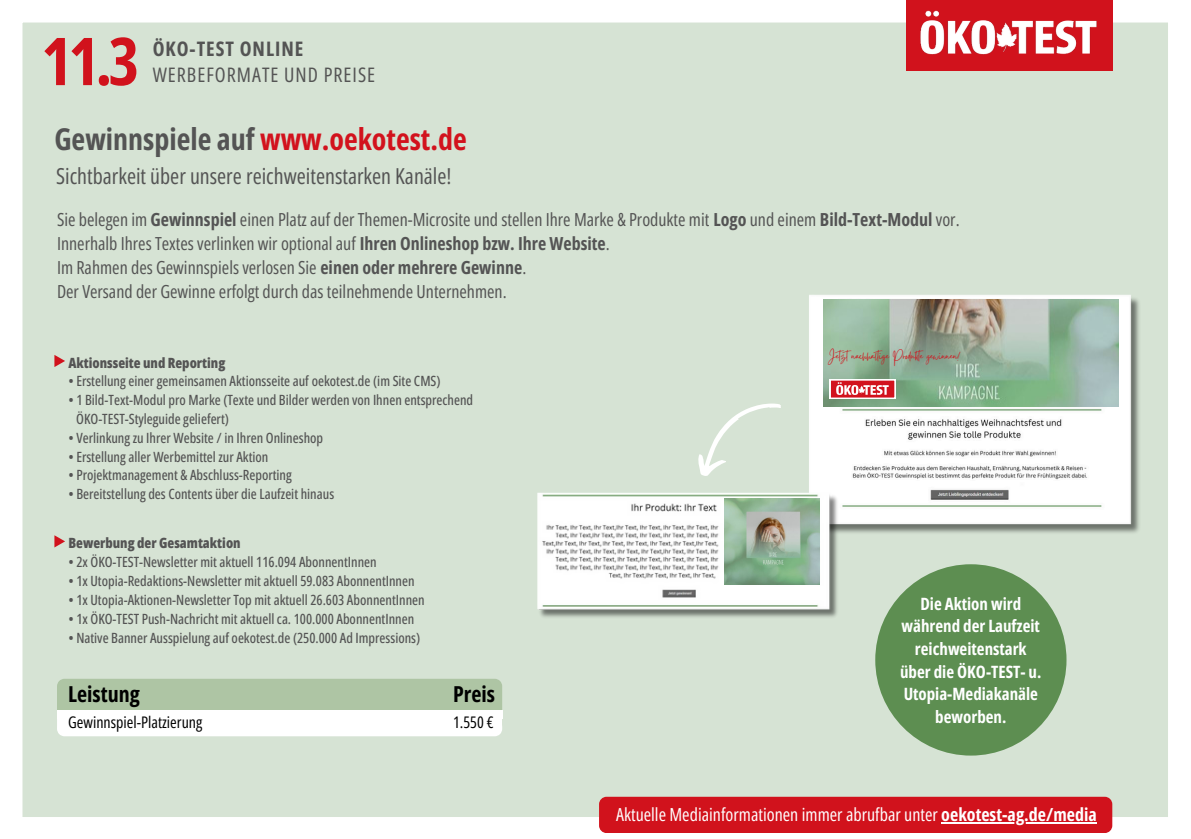
<style>
.page{position:relative;width:1191px;height:839px;background:#fff}
.page>*{position:absolute;margin:0;border:0;box-sizing:border-box;transform-origin:0 0}
.t1{font:700 66px "Open Sans Condensed";color:#d1121c}
.t2{font:700 30px "Open Sans Condensed";color:#545454}
.t3{font:22px "Open Sans Condensed";color:#545454}
.t4{font:700 22px "Open Sans Condensed";color:#000}
.t5{font:20px "Open Sans Condensed";letter-spacing:.05em;color:#545454}
.t6{font:700 20px "Open Sans Condensed";letter-spacing:.05em;color:#545454}
.t7{font:18px "Open Sans Condensed";color:#545454}
.t8{font:18px "Open Sans Condensed";color:#fff}
.t9{font:700 17px/22.6px "Open Sans Condensed";color:#fff;text-align:center}
.t10{font:16px "Open Sans Condensed";color:#000}
.t11{font:500 14px "Open Sans Condensed";color:#545454}
.t12{font:800 14px "Open Sans Condensed";color:#545454}
.t13{font:13.6px "Gistesy";color:#d1121c}
.s1{color:#d2121d}
.s2{font-weight:700}
</style>
<div class="page">
<div style="left:22px;top:0;width:1146px;height:833px;background:#d6e3d4"></div>
<div style="left:599px;top:796px;width:513px;height:37px;background:#d1121c;border-radius:8px"></div>
<hr style="left:941px;top:822px;width:156px;height:1px;background:#fff">
<div style="left:906px;top:0;width:206px;height:71px;background:#d1121c"></div>
<img style="left:920px;top:10px;width:177px;height:45px">
<svg style="left:687px;top:385px;width:95px;height:98px;background:#d8e5d7"></svg>
<svg style="left:54px;top:355px;width:11px;height:12px"></svg>
<svg style="left:54px;top:535px;width:11px;height:12px"></svg>
<img style="left:805px;top:295px;width:341px;height:241px">
<img style="left:823px;top:300px;width:296px;height:106px">
<svg style="left:829px;top:379px;width:66px;height:19px"></svg>
<img style="left:527px;top:492px;width:323px;height:128px">
<img style="left:725px;top:498px;width:94px;height:86px">
<svg style="left:57px;top:678px;width:445px;height:58px"></svg>
<div style="left:57px;top:710px;width:445px;height:9px;background:#fff"></div>
<div style="left:875px;top:564px;width:191px;height:191px;background:#5d8e51;border-radius:50%"></div>
<h2 class="t1" style="left:41px;top:15px;width:100px">11.3</h2>
<p class="t6" style="left:153px;top:35px;width:152px">ÖKO-TEST ONLINE</p>
<p class="t5" style="left:153px;top:61px;width:224px">WERBEFORMATE UND PREISE</p>
<p class="t2" style="left:54px;top:118px;width:414px">Gewinnspiele auf <span class="s1">www.oekotest.de</span></p>
<p class="t3" style="left:56px;top:160px;width:397px">Sichtbarkeit über unsere reichweitenstarken Kanäle!</p>
<p class="t7" style="left:57px;top:207px;width:904px">Sie belegen im <span class="s2">Gewinnspiel</span> einen Platz auf der Themen-Microsite und stellen Ihre Marke &amp; Produkte mit <span class="s2">Logo</span> und einem <span class="s2">Bild-Text-Modul</span> vor.</p>
<p class="t7" style="left:57px;top:231px;width:554px">Innerhalb Ihres Textes verlinken wir optional auf <span class="s2">Ihren Onlineshop bzw. Ihre Website</span>.</p>
<p class="t7" style="left:57px;top:255px;width:471px">Im Rahmen des Gewinnspiels verlosen Sie <span class="s2">einen oder mehrere Gewinne</span>.</p>
<p class="t7" style="left:57px;top:279px;width:451px">Der Versand der Gewinne erfolgt durch das teilnehmende Unternehmen.</p>
<h5 class="t12" style="left:68px;top:352px;width:159px">Aktionsseite und Reporting</h5>
<p class="t11" style="left:68px;top:371px;width:374px">• Erstellung einer gemeinsamen Aktionsseite auf oekotest.de (im Site CMS)</p>
<p class="t11" style="left:68px;top:390px;width:406px">• 1 Bild-Text-Modul pro Marke (Texte und Bilder werden von Ihnen entsprechend</p>
<p class="t11" style="left:76px;top:409px;width:154px">ÖKO-TEST-Styleguide geliefert)</p>
<p class="t11" style="left:68px;top:428px;width:256px">• Verlinkung zu Ihrer Website / in Ihren Onlineshop</p>
<p class="t11" style="left:68px;top:446px;width:202px">• Erstellung aller Werbemittel zur Aktion</p>
<p class="t11" style="left:68px;top:465px;width:225px">• Projektmanagement &amp; Abschluss-Reporting</p>
<p class="t11" style="left:68px;top:484px;width:267px">• Bereitstellung des Contents über die Laufzeit hinaus</p>
<p class="t12" style="left:68px;top:533px;width:174px">Bewerbung der Gesamtaktion</p>
<p class="t11" style="left:68px;top:552px;width:310px">• 2x ÖKO-TEST-Newsletter mit aktuell 116.094 AbonnentInnen</p>
<p class="t11" style="left:68px;top:571px;width:348px">• 1x Utopia-Redaktions-Newsletter mit aktuell 59.083 AbonnentInnen</p>
<p class="t11" style="left:68px;top:590px;width:358px">• 1x Utopia-Aktionen-Newsletter Top mit aktuell 26.603 AbonnentInnen</p>
<p class="t11" style="left:68px;top:609px;width:347px">• 1x ÖKO-TEST Push-Nachricht mit aktuell ca. 100.000 AbonnentInnen</p>
<p class="t11" style="left:68px;top:628px;width:353px">• Native Banner Ausspielung auf oekotest.de (250.000 Ad Impressions)</p>
<p class="t4" style="left:68px;top:678px;width:73px">Leistung</p>
<p class="t4" style="left:453px;top:678px;width:44px">Preis</p>
<p class="t10" style="left:68px;top:711px;width:136px">Gewinnspiel-Platzierung</p>
<p class="t10" style="left:453px;top:711px;width:42px">1.550 €</p>
<p class="t13" style="left:829px;top:346px;width:132px">Jetztnachhaltige Produkte gewinnen!</p>
<p class="t9" style="left:900px;top:591px;width:143px">Die Aktion wird während der Laufzeit reichweitenstark über die ÖKO-TEST- u.<br>Utopia-Mediakanäle beworben.</p>
<h1 class="t8" style="left:616px;top:801px;width:482px">Aktuelle Mediainformationen immer abrufbar unter <span class="s2">oekotest-ag.de/media</span></h1>
</div>
